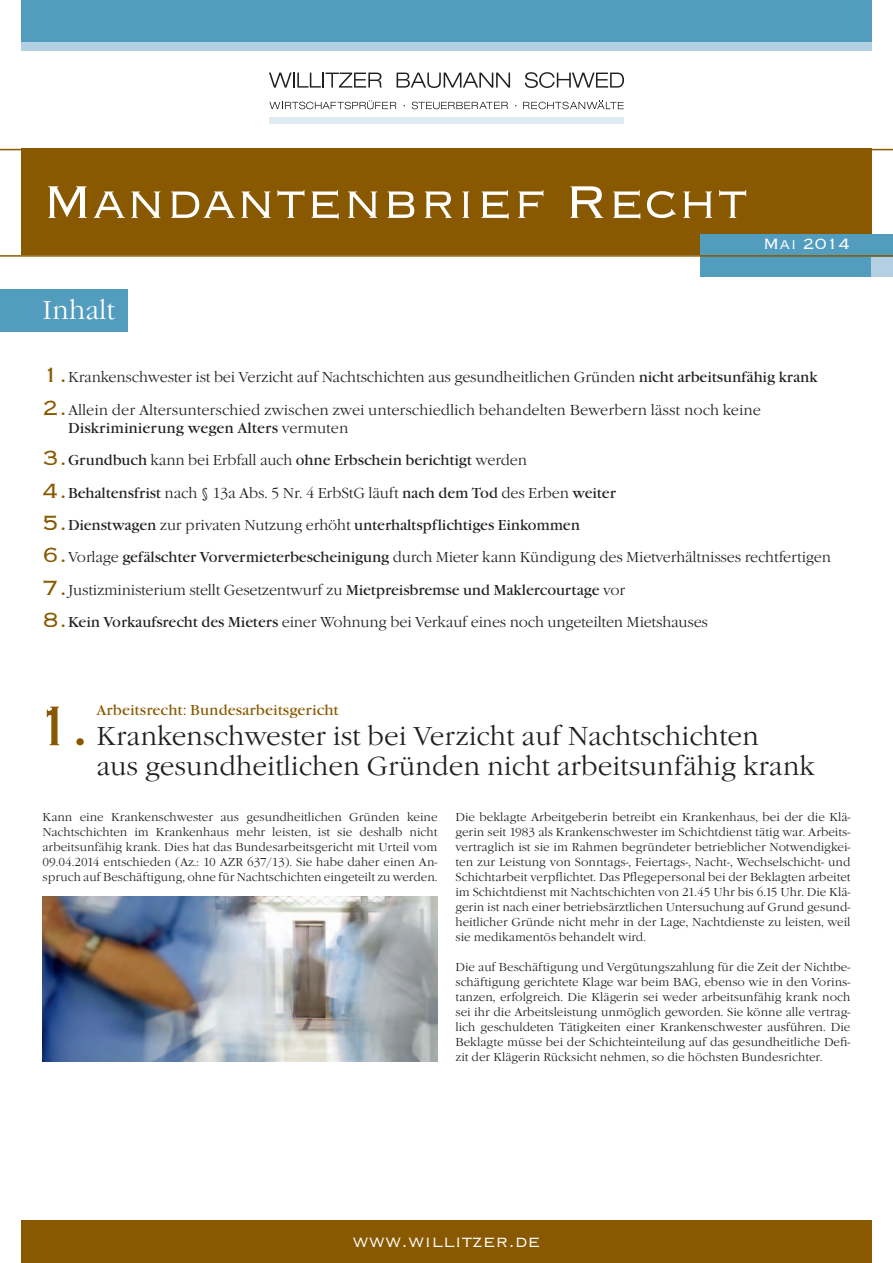
<style>
.page{position:relative;width:893px;height:1263px;background:#fff}
.page>*{position:absolute;margin:0;border:0;box-sizing:border-box;transform-origin:0 0}
.t1{font:300 73.5px "Copperplate";color:#885900}
.t2{font:300 60px "Copperplate";color:#fff}
.t3{font:300 27px/30px "Garamond Itc T";color:#231f20}
.t4{font:300 27px "Garamond Itc T";color:#fff}
.t5{font:300 21px "Copperplate";color:#fff}
.t6{font:300 19.5px "Copperplate";color:#fff}
.t7{font:300 15px/18px "Garamond Itc T";letter-spacing:-.01em;color:#231f20}
.t8{font:15px "Garamond Itc T";letter-spacing:-.01em;color:#231f20}
.t9{font:15px "Garamond Itc T";color:#885900}
.Grundlinienraster{font:300 12px/15px "Garamond Itc T";color:#231f20;text-align:justify}
.s1{font-family:"Copperplate";font-size:27px;color:#885900}
.s2{font-weight:400}
.s3{font-family:"Copperplate";font-weight:300;font-size:27px;color:#885900}
.s4{font-weight:300}
</style>
<div class="page">
<div style="left:269px;top:117px;width:355px;height:6px;background:#ddebf2"></div>
<svg style="left:269px;top:73px;width:113px;height:15px"></svg>
<svg style="left:397px;top:73px;width:113px;height:15px"></svg>
<svg style="left:525px;top:72px;width:99px;height:16px"></svg>
<svg style="left:269px;top:100px;width:127px;height:9px"></svg>
<svg style="left:412px;top:102px;width:96px;height:7px"></svg>
<svg style="left:523px;top:101px;width:101px;height:8px"></svg>
<div style="left:21px;top:149px;width:851px;height:106px;background:#885900"></div>
<hr style="left:0;top:149px;width:893px;height:1px;background:#885900">
<div style="left:701px;top:234px;width:192px;height:42px;background:#529cbe"></div>
<div style="left:872px;top:257px;width:21px;height:19px;background:#b2d0e2"></div>
<div style="left:0;top:289px;width:128px;height:43px;background:#529cbe"></div>
<hr style="left:0;top:255px;width:893px;height:2px;background:#885900">
<div style="left:21px;top:0;width:851px;height:43px;background:#529cbe"></div>
<div style="left:21px;top:43px;width:851px;height:8px;background:#b2d0e2"></div>
<div style="left:21px;top:1220px;width:851px;height:43px;background:#885900"></div>
<img style="left:43px;top:896px;width:394px;height:165px">
<p class="t2" style="left:43px;top:163px;width:707px">Mandantenbrief Recht</p>
<p class="t6" style="left:763px;top:231px;width:89px">Mai 2014</p>
<p class="t4" style="left:43px;top:294px;width:74px">Inhalt</p>
<p class="t7" style="left:43px;top:368px;width:777px"><span class="s1">1.</span>Krankenschwester ist bei Verzicht auf Nachtschichten aus gesundheitlichen Gründen <span class="s2">nicht arbeitsunfähig krank</span></p>
<p class="t7" style="left:68px;top:401px;width:694px;text-indent:-26px"><span class="s1">2.</span>Allein der Altersunterschied zwischen zwei unterschiedlich behandelten Bewerbern lässt noch keine<br><span class="s2">Diskriminierung wegen Alters</span> vermuten</p>
<p class="t8" style="left:43px;top:451px;width:486px"><span class="s3">3.</span>Grundbuch <span class="s4">kann bei Erbfall auch</span> ohne Erbschein berichtigt <span class="s4">werden</span></p>
<p class="t7" style="left:43px;top:484px;width:575px"><span class="s1">4.</span><span class="s2">Behaltensfrist</span> nach § 13a Abs. 5 Nr. 4 ErbStG läuft <span class="s2">nach dem Tod</span> des Erben <span class="s2">weiter</span></p>
<p class="t8" style="left:43px;top:516px;width:539px"><span class="s3">5.</span>Dienstwagen <span class="s4">zur privaten Nutzung erhöht</span> unterhaltspflichtiges Einkommen</p>
<p class="t7" style="left:43px;top:548px;width:790px"><span class="s1">6.</span>Vorlage <span class="s2">gefälschter Vorvermieterbescheinigung</span> durch Mieter kann Kündigung des Mietverhältnisses rechtfertigen</p>
<p class="t7" style="left:43px;top:581px;width:584px"><span class="s1">7.</span>Justizministerium stellt Gesetzentwurf zu <span class="s2">Mietpreisbremse und Maklercourtage</span> vor</p>
<p class="t7" style="left:43px;top:613px;width:667px"><span class="s1">8.</span><span class="s2">Kein Vorkaufsrecht des Mieters</span> einer Wohnung bei Verkauf eines noch ungeteilten Mietshauses</p>
<p class="t1" style="left:31px;top:677px;width:62px">1.</p>
<p class="t9" style="left:97px;top:701px;width:244px">Arbeitsrecht: Bundesarbeitsgericht</p>
<p class="t3" style="left:97px;top:721px;width:720px">Krankenschwester ist bei Verzicht auf Nachtschichten<br>aus gesundheitlichen Gründen nicht arbeitsunfähig krank</p>
<p class="Grundlinienraster" style="left:43px;top:810px;width:396px">Kann eine Krankenschwester aus gesundheitlichen Gründen keine Nachtschichten im Krankenhaus mehr leisten, ist sie deshalb nicht arbeitsunfähig krank. Dies hat das Bundesarbeitsgericht mit Urteil vom 09.04.2014 entschieden (Az.: 10 AZR 637/13). Sie habe daher einen An&shy;spruch auf Beschäftigung, ohne für Nachtschichten eingeteilt zu werden.</p>
<p class="Grundlinienraster" style="left:455px;top:810px;width:396px">Die beklagte Arbeitgeberin betreibt ein Krankenhaus, bei der die Klä&shy;gerin seit 1983 als Krankenschwester im Schichtdienst tätig war. Arbeits&shy;vertraglich ist sie im Rahmen begründeter betrieblicher Notwendigkei&shy;ten zur Leistung von Sonntags-, Feiertags-, Nacht-, Wechselschicht- und Schichtarbeit verpflichtet. Das Pflegepersonal bei der Beklagten arbeitet im Schichtdienst mit Nachtschichten von 21.45 Uhr bis 6.15 Uhr. Die Klä&shy;gerin ist nach einer betriebsärztlichen Untersuchung auf Grund gesund&shy;heitlicher Gründe nicht mehr in der Lage, Nachtdienste zu leisten, weil sie medikamentös behandelt wird.</p>
<p class="Grundlinienraster" style="left:455px;top:960px;width:396px">Die auf Beschäftigung und Vergütungszahlung für die Zeit der Nichtbe&shy;schäftigung gerichtete Klage war beim BAG, ebenso wie in den Vorins&shy;tanzen, erfolgreich. Die Klägerin sei weder arbeitsunfähig krank noch sei ihr die Arbeitsleistung unmöglich geworden. Sie könne alle vertrag&shy;lich geschuldeten Tätigkeiten einer Krankenschwester ausführen. Die Beklagte müsse bei der Schichteinteilung auf das gesundheitliche Defi&shy;zit der Klägerin Rücksicht nehmen, so die höchsten Bundesrichter.</p>
<p class="t5" style="left:353px;top:1227px;width:189px">www.willitzer.de</p>
</div>
